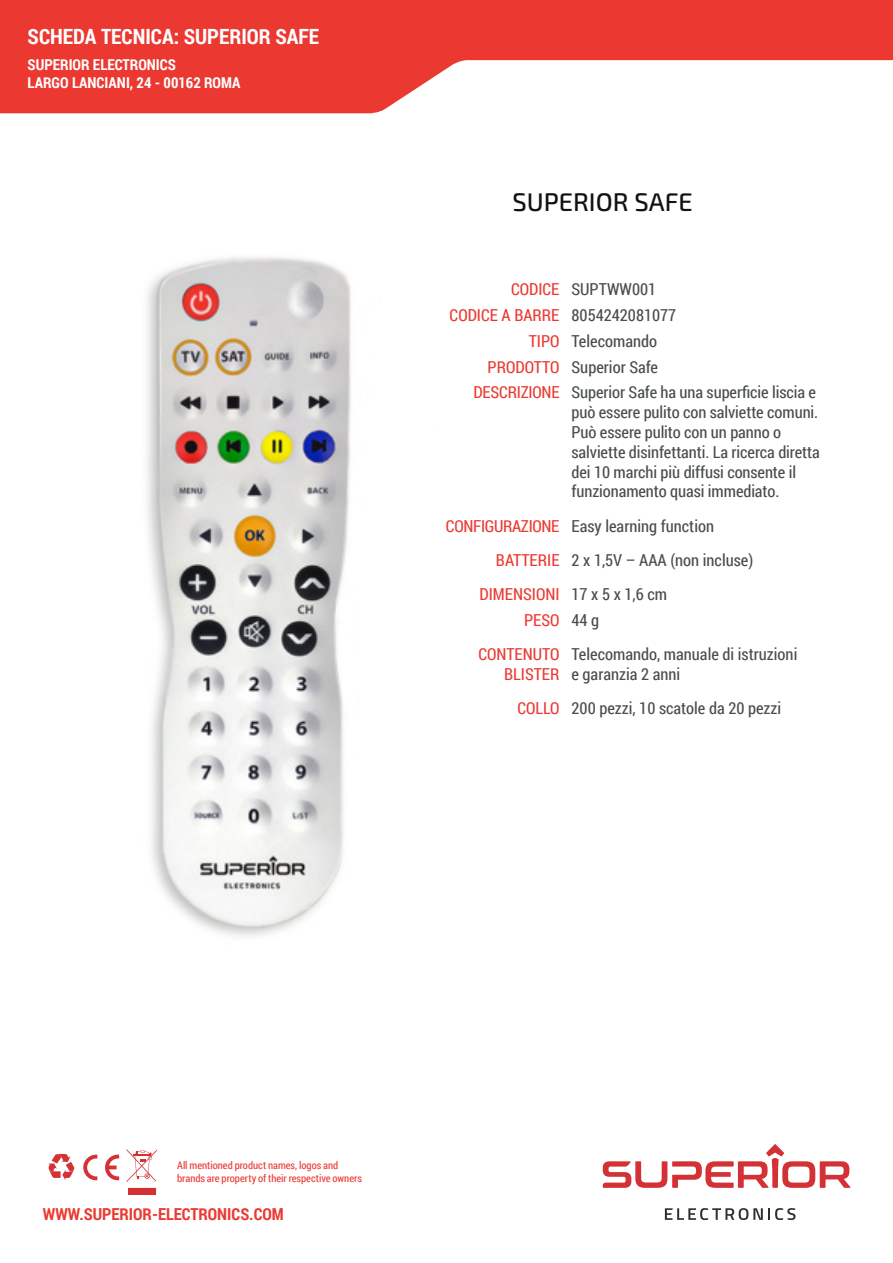
<style>
.page{position:relative;width:893px;height:1263px;background:#fff}
.page>*{position:absolute;margin:0;border:0;box-sizing:border-box;transform-origin:0 0}
.t1{font:500 25.5px "Exo 2";color:#121212}
.t2{font:700 21px "Roboto Condensed";color:#fff}
.t3{font:16.5px/19.8px "Roboto Condensed";letter-spacing:-.005em;color:#494d4d}
.t4{font:16.5px/34.3px "Roboto Condensed";color:#eb3932}
.t5{font:700 16.5px "Roboto Condensed";color:#eb3932}
.t6{font:700 15px/18px "Roboto Condensed";color:#fff}
.t7{font:10.5px/12.6px "Roboto Condensed";color:#eb3932}
.s1{color:#eb3932}
.s2{color:#494d4d}
</style>
<div class="page">
<svg style="left:0;top:0;width:893px;height:113px;fill:#eb3932"></svg>
<svg style="left:48px;top:1149px;width:109px;height:46px"></svg>
<svg style="left:603px;top:1144px;width:247px;height:44px"></svg>
<svg style="left:665px;top:1208px;width:130px;height:12px"></svg>
<img style="left:147px;top:257px;width:204px;height:682px">
<p class="t2" style="left:28px;top:21px;width:293px">SCHEDA TECNICA: SUPERIOR SAFE</p>
<p class="t6" style="left:28px;top:55px;width:214px">SUPERIOR ELECTRONICS<br>LARGO LANCIANI, 24 - 00162 ROMA</p>
<h1 class="t1" style="left:512px;top:187px;width:182px">SUPERIOR SAFE</h1>
<p class="t3" style="left:511px;top:279px;width:147px"><span class="s1">CODICE</span> SUPTWW001</p>
<p class="t3" style="left:450px;top:305px;width:228px"><span class="s1">CODICE A BARRE</span> 8054242081077</p>
<p class="t3" style="left:529px;top:330px;width:130px"><span class="s1">TIPO</span> Telecomando</p>
<p class="t3" style="left:488px;top:356px;width:172px"><span class="s1">PRODOTTO</span> Superior Safe</p>
<p class="t3" style="left:473px;top:382px;width:344px"><span class="s1">DESCRIZIONE</span> Superior Safe ha una superficie liscia e</p>
<p class="t3" style="left:572px;top:402px;width:250px">può essere pulito con salviette comuni.<br>Può essere pulito con un panno o salviette disinfettanti. La ricerca diretta dei 10 marchi più diffusi consente il funzionamento quasi immediato.</p>
<p class="t3" style="left:446px;top:515px;width:270px"><span class="s1">CONFIGURAZIONE</span> Easy learning function</p>
<p class="t3" style="left:496px;top:550px;width:259px"><span class="s1">BATTERIE</span> 2 x 1,5V – AAA (non incluse)</p>
<p class="t4" style="left:479px;top:577px;width:189px">DIMENSIONI <span class="s2">17 x 5 x 1,6 cm</span></p>
<p class="t4" style="left:478px;top:602px;width:122px;text-indent:46px">PESO <span class="s2">44 g<br></span>CONTENUTO</p>
<p class="t4" style="left:504px;top:657px;width:57px">BLISTER</p>
<p class="t3" style="left:572px;top:644px;width:227px">Telecomando, manuale di istruzioni e garanzia 2 anni</p>
<p class="t3" style="left:517px;top:698px;width:265px"><span class="s1">COLLO</span> 200 pezzi, 10 scatole da 20 pezzi</p>
<p class="t7" style="left:177px;top:1159px;width:186px">All mentioned product names, logos and brands are property of their respective owners</p>
<p class="t5" style="left:43px;top:1202px;width:242px">WWW.SUPERIOR-ELECTRONICS.COM</p>
</div>
